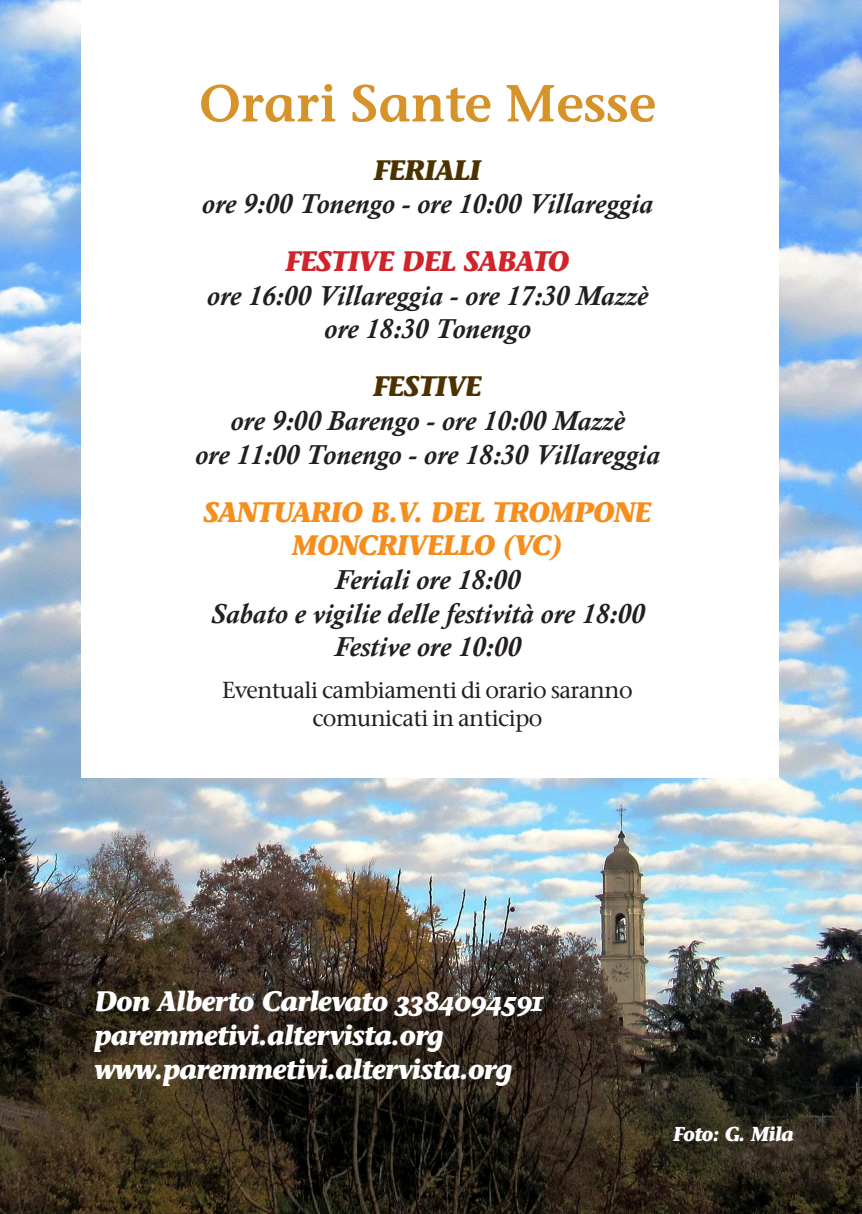
<style>
.page{position:relative;width:862px;height:1214px;background:#fff}
.page>*{position:absolute;margin:0;border:0;box-sizing:border-box;transform-origin:0 0}
.t1{font:52px "Stone Inf Sem ITC Semi";color:#d59329}
.t2{font:italic 700 28px/33.6px "Calisto";color:#231f20;text-align:center}
.t3{font:italic 700 28px/33.6px "Stone Inf OSITC";letter-spacing:-.025em;color:#fff}
.t4{font:italic 700 28px "Stone Inf OSITC";letter-spacing:-.025em;color:#f68e1e}
.t5{font:italic 700 28px "Stone Inf OSITC";color:#d1232a}
.t6{font:italic 700 28px "Stone Inf OSITC";color:#4c3200}
.t7{font:500 23px/27.6px "Stone Serif OSITC";letter-spacing:-.025em;color:#231f20;text-align:center}
.t8{font:italic 700 20px "Stone Inf OSITC";letter-spacing:-.03em;color:#fff}
</style>
<div class="page">
<img style="left:0;top:0;width:862px;height:1213px">
<div style="left:81px;top:0;width:697px;height:777px;background:#fff"></div>
<h1 class="t1" style="left:199px;top:72px;width:459px">Orari Sante Messe</h1>
<p class="t6" style="left:374px;top:152px;width:31px">Feriali</p>
<p class="t2" style="left:202px;top:187px;width:452px">ore 9:00 Tonengo - ore 10:00 Villareggia</p>
<p class="t5" style="left:285px;top:244px;width:17px">festive</p>
<p class="t5" style="left:402px;top:244px;width:19px">del</p>
<p class="t5" style="left:464px;top:244px;width:19px">sabato</p>
<p class="t2" style="left:207px;top:279px;width:442px">ore 16:00 Villareggia - ore 17:30 Mazzè ore 18:30 Tonengo</p>
<p class="t6" style="left:373px;top:369px;width:17px">festive</p>
<p class="t2" style="left:195px;top:404px;width:466px">ore 9:00 Barengo - ore 10:00 Mazzè<br>ore 11:00 Tonengo - ore 18:30 Villareggia</p>
<p class="t4" style="left:203px;top:494px;width:35px">Santuario</p>
<p class="t4" style="left:370px;top:494px;width:79px">B.V. del</p>
<p class="t4" style="left:493px;top:494px;width:38px">Trompone</p>
<p class="t4" style="left:292px;top:528px;width:44px">Moncrivello</p>
<p class="t4" style="left:503px;top:528px;width:62px">(VC)</p>
<p class="t2" style="left:211px;top:562px;width:435px">Feriali ore 18:00<br>Sabato e vigilie delle festività ore 18:00<br>Festive ore 10:00</p>
<p class="t7" style="left:222px;top:676px;width:412px">Eventuali cambiamenti di orario saranno comunicati in anticipo</p>
<p class="t3" style="left:94px;top:984px;width:451px">Don Alberto Carlevato 3384094591 paremmetivi.altervista.org www.paremmetivi.altervista.org</p>
<p class="t8" style="left:673px;top:1121px;width:122px">Foto: G. Mila</p>
</div>
